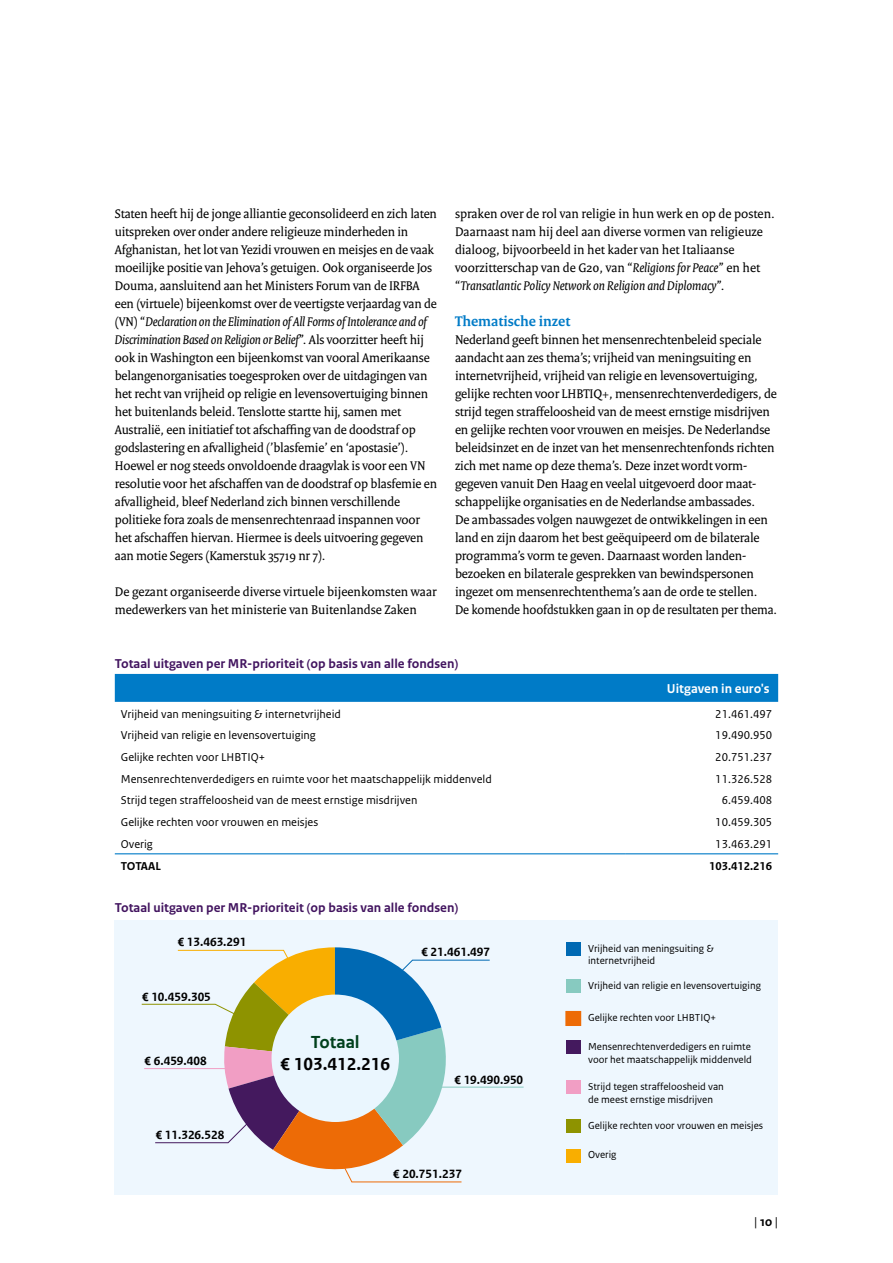
<style>
.page{position:relative;width:893px;height:1263px;background:#fff}
.page>*{position:absolute;margin:0;border:0;box-sizing:border-box;transform-origin:0 0}
.t1{font:700 18.45px "Rijksoverheid Sans Text TT";color:#020203}
.t2{font:700 18.45px "Rijksoverheid Sans Text TT";color:#00401c}
.t3{font:700 15px "Rijksoverheid Serif";color:#007bc7}
.t4{font:13.5px/18px "Rijksoverheid Serif";letter-spacing:-.01em;color:#000}
.t5{font:700 13.5px "Rijksoverheid Sans Text";color:#42145f}
.t6{font:700 13.5px "Rijksoverheid Sans Text";color:#fff}
.t7{font:13.5px "Rijksoverheid Sans Text";color:#000}
.t8{font:700 12.6px "Rijksoverheid Sans Text TT";color:#000}
.t9{font:12px "Rijksoverheid Sans Text";color:#000}
.t10{font:700 12px "Rijksoverheid Sans Text";color:#000}
.t11{font:10.65px/12.8px "Rijksoverheid Sans Text TT";color:#000}
.s1{font-style:italic}
.s2{font-weight:700}
</style>
<div class="page">
<div style="left:115px;top:674px;width:663px;height:28px;background:#007bc7"></div>
<hr style="left:115px;top:853px;width:510px;height:1px;background:#007bc7">
<hr style="left:625px;top:853px;width:153px;height:1px;background:#007bc7">
<div style="left:115px;top:921px;width:663px;height:274px;background:#eaf6fe"></div>
<div style="left:566px;top:1149px;width:15px;height:13px;background:#f9ae00"></div>
<div style="left:566px;top:1119px;width:15px;height:14px;background:#8e9300"></div>
<div style="left:566px;top:1080px;width:15px;height:14px;background:#f19ec4"></div>
<div style="left:566px;top:1040px;width:15px;height:14px;background:#44195e"></div>
<div style="left:566px;top:1011px;width:15px;height:14px;background:#ed6b06"></div>
<div style="left:565px;top:1011px;width:16px;height:15px;border:1px solid #ed6b06"></div>
<div style="left:566px;top:979px;width:15px;height:14px;background:#87cac0"></div>
<div style="left:566px;top:942px;width:15px;height:13px;background:#0069b3"></div>
<hr style="left:419px;top:1087px;width:105px;height:1px;background:#87cac0">
<svg style="left:141px;top:947px;width:350px;height:236px"></svg>
<p class="t4" style="left:115px;top:204px;width:324px">Staten heeft hij de jonge alliantie geconsolideerd en zich laten uitspreken over onder andere religieuze minderheden in Afghanistan, het lot van Yezidi vrouwen en meisjes en de vaak moeilijke positie van Jehova’s getuigen. Ook organiseerde Jos Douma, aansluitend aan het Ministers Forum van de IRFBA een (virtuele) bijeenkomst over de veertigste verjaardag van de (VN) “<span class="s1">Declaration on the Elimination of All Forms of Intolerance and of Discrimination Based on Religion or Belief</span>”. Als voorzitter heeft hij ook in Washington een bijeenkomst van vooral Amerikaanse belangenorganisaties toegesproken over de uitdagingen van het recht van vrijheid op religie en levensovertuiging binnen het buitenlands beleid. Tenslotte startte hij, samen met Australië, een initiatief tot afschaffing van de doodstraf op godslastering en afvalligheid (’blasfemie’ en ‘apostasie’).<br>Hoewel er nog steeds onvoldoende draagvlak is voor een VN resolutie voor het afschaffen van de doodstraf op blasfemie en afvalligheid, bleef Nederland zich binnen verschillende politieke fora zoals de mensenrechtenraad inspannen voor het afschaffen hiervan. Hiermee is deels uitvoering gegeven aan motie Segers (Kamerstuk 35719 nr 7).</p>
<p class="t4" style="left:115px;top:582px;width:323px">De gezant organiseerde diverse virtuele bijeenkomsten waar medewerkers van het ministerie van Buitenlandse Zaken</p>
<p class="t4" style="left:455px;top:204px;width:321px">spraken over de rol van religie in hun werk en op de posten.<br>Daarnaast nam hij deel aan diverse vormen van religieuze dialoog, bijvoorbeeld in het kader van het Italiaanse voorzitterschap van de G20, van “<span class="s1">Religions for Peace</span>” en het “<span class="s1">Transatlantic Policy Network on Religion and Diplomacy</span>”.</p>
<p class="t3" style="left:455px;top:312px;width:117px">Thematische inzet</p>
<p class="t4" style="left:455px;top:330px;width:324px">Nederland geeft binnen het mensenrechtenbeleid speciale aandacht aan zes thema’s; vrijheid van meningsuiting en internetvrijheid, vrijheid van religie en levensovertuiging, gelijke rechten voor LHBTIQ+, mensenrechtenverdedigers, de strijd tegen straffeloosheid van de meest ernstige misdrijven en gelijke rechten voor vrouwen en meisjes. De Nederlandse beleidsinzet en de inzet van het mensenrechtenfonds richten zich met name op deze thema’s. Deze inzet wordt vorm&shy;gegeven vanuit Den Haag en veelal uitgevoerd door maat&shy;schappelijke organisaties en de Nederlandse ambassades.<br>De ambassades volgen nauwgezet de ontwikkelingen in een land en zijn daarom het best geëquipeerd om de bilaterale programma’s vorm te geven. Daarnaast worden landen&shy;bezoeken en bilaterale gesprekken van bewindspersonen ingezet om mensenrechtenthema’s aan de orde te stellen.<br>De komende hoofdstukken gaan in op de resultaten per thema.</p>
<p class="t5" style="left:115px;top:656px;width:345px">Totaal uitgaven per MR-prioriteit (op basis van alle fondsen)</p>
<p class="t6" style="left:667px;top:681px;width:104px">Uitgaven in euro's</p>
<p class="t9" style="left:121px;top:707px;width:222px">Vrijheid van meningsuiting &amp; internetvrijheid</p>
<p class="t9" style="left:715px;top:707px;width:58px">21.461.497</p>
<p class="t9" style="left:121px;top:728px;width:197px">Vrijheid van religie en levensovertuiging</p>
<p class="t9" style="left:715px;top:728px;width:58px">19.490.950</p>
<p class="t9" style="left:121px;top:750px;width:146px">Gelijke rechten voor LHBTIQ+</p>
<p class="t9" style="left:715px;top:750px;width:58px">20.751.237</p>
<p class="t9" style="left:121px;top:772px;width:372px">Mensenrechtenverdedigers en ruimte voor het maatschappelijk middenveld</p>
<p class="t9" style="left:715px;top:772px;width:58px">11.326.528</p>
<p class="t9" style="left:121px;top:794px;width:298px">Strijd tegen straffeloosheid van de meest ernstige misdrijven</p>
<p class="t9" style="left:722px;top:794px;width:52px">6.459.408</p>
<p class="t9" style="left:121px;top:815px;width:199px">Gelijke rechten voor vrouwen en meisjes</p>
<p class="t9" style="left:715px;top:815px;width:58px">10.459.305</p>
<p class="t9" style="left:121px;top:837px;width:34px">Overig</p>
<p class="t9" style="left:715px;top:837px;width:58px">13.463.291</p>
<p class="t10" style="left:121px;top:859px;width:41px">TOTAAL</p>
<p class="t10" style="left:709px;top:859px;width:64px">103.412.216</p>
<p class="t5" style="left:115px;top:900px;width:345px">Totaal uitgaven per MR-prioriteit (op basis van alle fondsen)</p>
<p class="t8" style="left:178px;top:935px;width:70px">€ 13.463.291</p>
<p class="t8" style="left:142px;top:990px;width:70px">€ 10.459.305</p>
<p class="t8" style="left:145px;top:1054px;width:64px">€ 6.459.408</p>
<p class="t8" style="left:156px;top:1127px;width:70px">€ 11.326.528</p>
<h1 class="t2" style="left:311px;top:1031px;width:50px">Totaal</h1>
<h1 class="t1" style="left:280px;top:1053px;width:111px">€ 103.412.216</h1>
<p class="t8" style="left:421px;top:945px;width:70px">€ 21.461.497</p>
<p class="t8" style="left:454px;top:1072px;width:70px">€ 19.490.950</p>
<p class="t8" style="left:393px;top:1166px;width:70px">€ 20.751.237</p>
<p class="t11" style="left:588px;top:942px;width:127px">Vrijheid van meningsuiting &amp; internetvrijheid</p>
<p class="t11" style="left:588px;top:979px;width:174px">Vrijheid van religie en levensovertuiging</p>
<p class="t11" style="left:588px;top:1012px;width:130px">Gelijke rechten voor LHBTIQ+</p>
<p class="t11" style="left:588px;top:1041px;width:165px">Mensenrechtenverdedigers en ruimte voor het maatschappelijk middenveld</p>
<p class="t11" style="left:588px;top:1080px;width:137px">Strijd tegen straffeloosheid van de meest ernstige misdrijven</p>
<p class="t11" style="left:588px;top:1119px;width:177px">Gelijke rechten voor vrouwen en meisjes</p>
<p class="t11" style="left:588px;top:1149px;width:30px">Overig</p>
<p class="t7" style="left:754px;top:1214px;width:26px">| <span class="s2">10</span> |</p>
</div>
